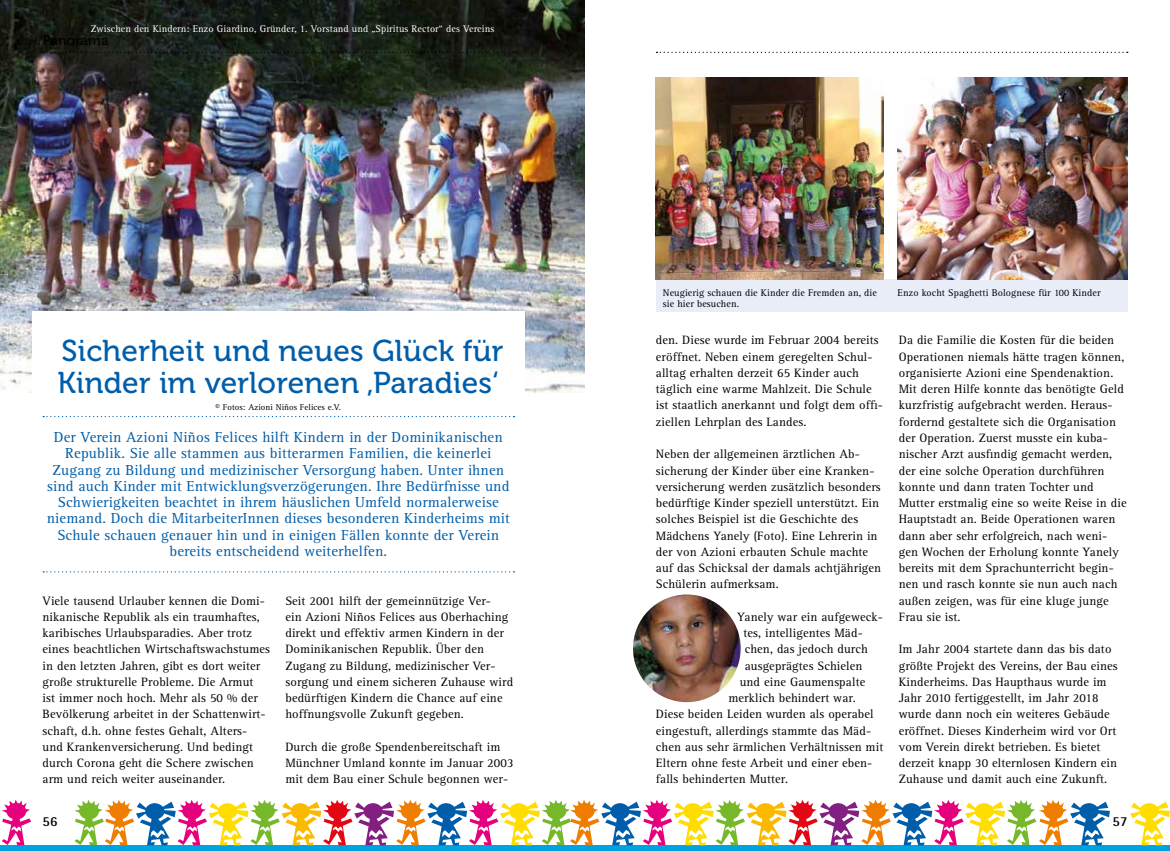
<style>
.page{position:relative;width:1170px;height:851px;background:#fff}
.page>*{position:absolute;margin:0;border:0;box-sizing:border-box;transform-origin:0 0}
.t1{font:30px/32.5px "Museo 500";letter-spacing:.01em;color:#005da9}
.t2{font:15px/16.2px "AT Rotis Serif";letter-spacing:.01em;color:#005da9;text-align:center}
.t3{font:13.75px "Museo 500";letter-spacing:.01em;color:#000}
.t4{font:700 13.75px "AT Rotis Semi Sans";color:#000}
.t5{font:12.5px/16.2px "AT Rotis Serif";letter-spacing:.01em;color:#000}
.t6{font:10px "AT Rotis Serif";letter-spacing:.01em;color:#000}
.t7{font:10px "AT Rotis Serif";letter-spacing:.01em;color:#fff}
.t8{font:8.75px "AT Rotis Serif";letter-spacing:.01em;color:#000}
</style>
<div class="page">
<div style="left:656px;top:279px;width:471px;height:33px;background:#e9edf8"></div>
<img style="left:0;top:0;width:585px;height:392px">
<div style="left:32px;top:312px;width:492px;height:130px;background:#fff"></div>
<svg style="left:656px;top:52px;width:471px;height:1px"></svg>
<svg style="left:43px;top:52px;width:471px;height:1px"></svg>
<img style="left:656px;top:77px;width:227px;height:202px">
<div style="left:0;top:845px;width:126px;height:5px;background:#00a3e0"></div>
<svg style="left:2px;top:800px;width:29px;height:45px"></svg>
<div style="left:85px;top:845px;width:508px;height:5px;background:#00a3e0"></div>
<div style="left:550px;top:845px;width:508px;height:5px;background:#00a3e0"></div>
<div style="left:1019px;top:845px;width:150px;height:5px;background:#00a3e0"></div>
<svg style="left:74px;top:800px;width:1035px;height:45px"></svg>
<svg style="left:1130px;top:801px;width:39px;height:44px"></svg>
<svg style="left:43px;top:416px;width:471px;height:1px"></svg>
<svg style="left:43px;top:571px;width:471px;height:1px"></svg>
<img style="left:633px;top:594px;width:107px;height:108px;border-radius:54px">
<img style="left:897px;top:77px;width:230px;height:202px">
<p class="t7" style="left:91px;top:23px;width:405px">Zwischen den Kindern: Enzo Giardino, Gründer, 1. Vorstand und „Spiritus Rector“ des Vereins</p>
<p class="t3" style="left:43px;top:33px;width:68px">Panorama</p>
<h1 class="t1" style="left:57px;top:334px;width:447px">Sicherheit und neues Glück für<br>Kinder im verlorenen ‚Paradies‘</h1>
<p class="t2" style="left:47px;top:429px;width:464px">Der Verein Azioni Niños Felices hilft Kindern in der Dominikanischen Republik. Sie alle stammen aus bitterarmen Familien, die keinerlei Zugang zu Bildung und medizinischer Versorgung haben. Unter ihnen sind auch Kinder mit Entwicklungsverzögerungen. Ihre Bedürfnisse und Schwierigkeiten beachtet in ihrem häuslichen Umfeld normalerweise niemand. Doch die MitarbeiterInnen dieses besonderen Kinderheims mit Schule schauen genauer hin und in einigen Fällen konnte der Verein bereits entscheidend weiterhelfen.</p>
<p class="t5" style="left:285px;top:592px;width:229px">Seit 2001 hilft der gemeinnützige Ver-<br>ein Azioni Niños Felices aus Oberhaching direkt und effektiv armen Kindern in der Dominikanischen Republik. Über den Zugang zu Bildung, medizinischer Ver&shy;sorgung und einem sicheren Zuhause wird bedürftigen Kindern die Chance auf eine hoffnungsvolle Zukunft gegeben.</p>
<p class="t5" style="left:285px;top:739px;width:230px">Durch die große Spendenbereitschaft im<br>Münchner Umland konnte im Januar 2003 mit dem Bau einer Schule begonnen wer-</p>
<p class="t8" style="left:215px;top:402px;width:127px">© Fotos: Azioni Niños Felices e.V.</p>
<p class="t5" style="left:43px;top:592px;width:229px">Viele tausend Urlauber kennen die Domi&shy;nikanische Republik als ein traumhaftes, karibisches Urlaubsparadies. Aber trotz eines beachtlichen Wirtschaftswachstumes in den letzten Jahren, gibt es dort weiter große strukturelle Probleme. Die Armut<br>ist immer noch hoch. Mehr als 50 % der Bevölkerung arbeitet in der Schattenwirt&shy;schaft, d.h. ohne festes Gehalt, Alters&shy;und Krankenversicherung. Und bedingt durch Corona geht die Schere zwischen arm und reich weiter auseinander.</p>
<p class="t6" style="left:663px;top:287px;width:215px">Neugierig schauen die Kinder die Fremden an, die</p>
<p class="t6" style="left:897px;top:287px;width:204px">Enzo kocht Spaghetti Bolognese für 100 Kinder</p>
<p class="t6" style="left:663px;top:298px;width:78px">sie hier besuchen.</p>
<p class="t5" style="left:656px;top:332px;width:228px">den. Diese wurde im Februar 2004 bereits eröffnet. Neben einem geregelten Schul&shy;alltag erhalten derzeit 65 Kinder auch täglich eine warme Mahlzeit. Die Schule ist staatlich anerkannt und folgt dem offi&shy;ziellen Lehrplan des Landes.</p>
<p class="t5" style="left:656px;top:446px;width:227px">Neben der allgemeinen ärztlichen Ab&shy;sicherung der Kinder über eine Kranken&shy;versicherung werden zusätzlich besonders bedürftige Kinder speziell unterstützt. Ein solches Beispiel ist die Geschichte des Mädchens Yanely (Foto). Eine Lehrerin in der von Azioni erbauten Schule machte auf das Schicksal der damals achtjährigen Schülerin aufmerksam.</p>
<p class="t5" style="left:737px;top:609px;width:147px">Yanely war ein aufgeweck-</p>
<p class="t5" style="left:743px;top:625px;width:121px">tes, intelligentes Mäd-</p>
<p class="t5" style="left:744px;top:641px;width:125px">chen, das jedoch durch</p>
<p class="t5" style="left:744px;top:657px;width:119px">ausgeprägtes Schielen</p>
<p class="t5" style="left:739px;top:674px;width:127px">und eine Gaumenspalte</p>
<p class="t5" style="left:728px;top:690px;width:129px">merklich behindert war.</p>
<p class="t5" style="left:656px;top:706px;width:219px">Diese beiden Leiden wurden als operabel</p>
<p class="t5" style="left:656px;top:722px;width:217px">eingestuft, allerdings stammte das Mäd-</p>
<p class="t5" style="left:656px;top:739px;width:229px">chen aus sehr ärmlichen Verhältnissen mit</p>
<p class="t5" style="left:656px;top:755px;width:218px">Eltern ohne feste Arbeit und einer eben-</p>
<p class="t5" style="left:656px;top:771px;width:134px">falls behinderten Mutter.</p>
<p class="t5" style="left:898px;top:332px;width:229px">Da die Familie die Kosten für die beiden Operationen niemals hätte tragen können, organisierte Azioni eine Spendenaktion.<br>Mit deren Hilfe konnte das benötigte Geld kurzfristig aufgebracht werden. Heraus&shy;fordernd gestaltete sich die Organisation der Operation. Zuerst musste ein kuba&shy;nischer Arzt ausfindig gemacht werden, der eine solche Operation durchführen konnte und dann traten Tochter und Mutter erstmalig eine so weite Reise in die Hauptstadt an. Beide Operationen waren dann aber sehr erfolgreich, nach weni&shy;gen Wochen der Erholung konnte Yanely bereits mit dem Sprachunterricht begin&shy;nen und rasch konnte sie nun auch nach außen zeigen, was für eine kluge junge Frau sie ist.</p>
<p class="t5" style="left:898px;top:641px;width:220px">Im Jahr 2004 startete dann das bis dato größte Projekt des Vereins, der Bau eines Kinderheims. Das Haupthaus wurde im Jahr 2010 fertiggestellt, im Jahr 2018 wurde dann noch ein weiteres Gebäude eröffnet. Dieses Kinderheim wird vor Ort vom Verein direkt betrieben. Es bietet derzeit knapp 30 elternlosen Kindern ein Zuhause und damit auch eine Zukunft.</p>
<p class="t4" style="left:43px;top:812px;width:16px">56</p>
<p class="t4" style="left:1112px;top:812px;width:16px">57</p>
</div>
